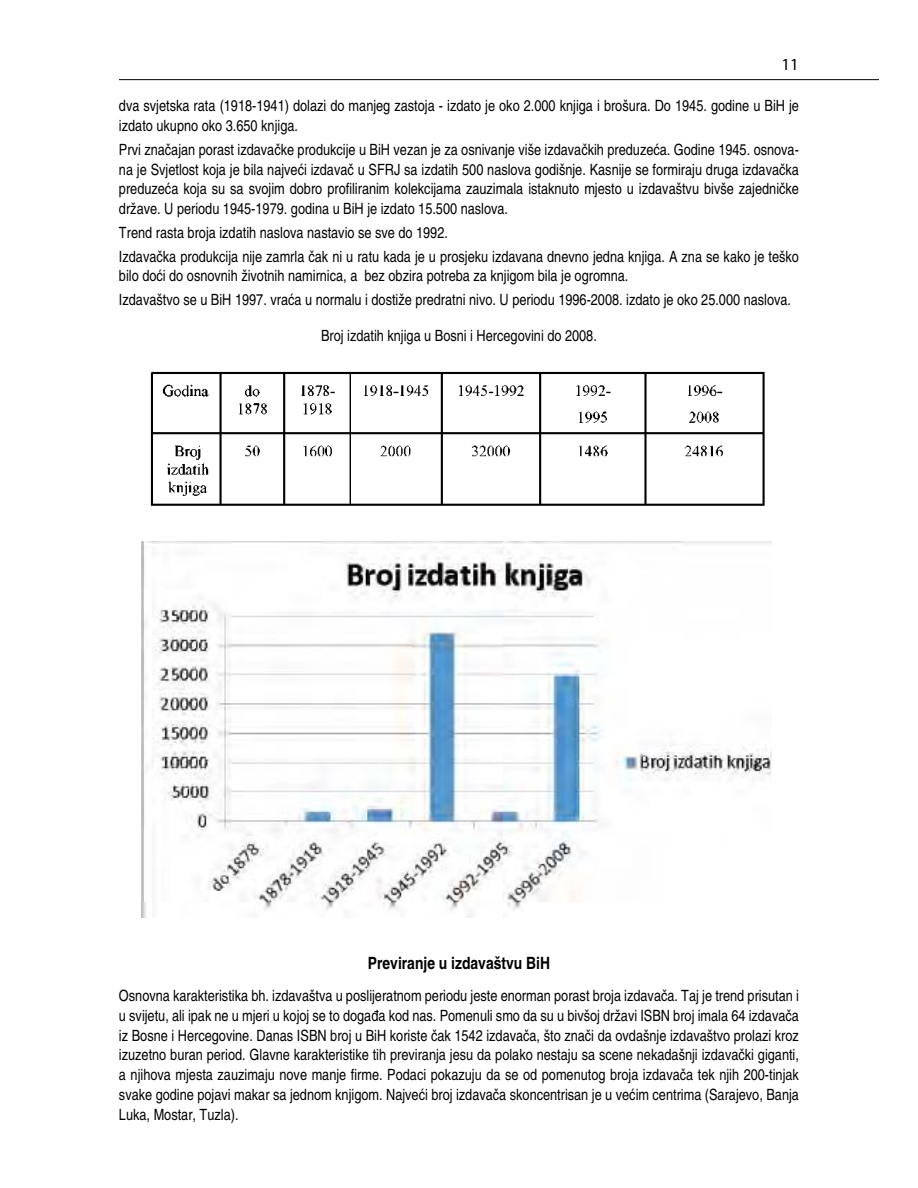
<style>
.page{position:relative;width:918px;height:1188px;background:#fff}
.page>*{position:absolute;margin:0;border:0;box-sizing:border-box;transform-origin:0 0}
.t1{font:700 condensed 16.95px "Helvetica";color:#000}
.t2{font:16.95px "Myriad Pro";color:#000}
.t3{font:condensed 15.45px/19.8px "Helvetica";color:#000}
</style>
<div class="page">
<hr style="left:119px;top:79px;width:760px;height:1px;background:#000">
<img style="left:150px;top:371px;width:615px;height:135px">
<img style="left:142px;top:541px;width:629px;height:376px">
<p class="t2" style="left:782px;top:55px;width:19px">11</p>
<p class="t3" style="left:119px;top:97px;width:681px">dva svjetska rata (1918-1941) dolazi do manjeg zastoja - izdato je oko 2.000 knjiga i brošura. Do 1945. godine u BiH je izdato ukupno oko 3.650 knjiga.</p>
<p class="t3" style="left:119px;top:141px;width:681px;text-align:justify">Prvi značajan porast izdavačke produkcije u BiH vezan je za osnivanje više izdavačkih preduzeća. Godine 1945. osnova&shy;na je Svjetlost koja je bila najveći izdavač u SFRJ sa izdatih 500 naslova godišnje. Kasnije se formiraju druga izdavačka preduzeća koja su sa svojim dobro profiliranim kolekcijama zauzimala istaknuto mjesto u izdavaštvu bivše zajedničke države. U periodu 1945-1979. godina u BiH je izdato 15.500 naslova.</p>
<p class="t3" style="left:119px;top:222px;width:681px;line-height:23.7px">Trend rasta broja izdatih naslova nastavio se sve do 1992.<br>Izdavačka produkcija nije zamrla čak ni u ratu kada je u prosjeku izdavana dnevno jedna knjiga. A zna se kako je teško</p>
<p class="t3" style="left:119px;top:266px;width:674px;line-height:23.7px">bilo doći do osnovnih životnih namirnica, a bez obzira potreba za knjigom bila je ogromna.<br>Izdavaštvo se u BiH 1997. vraća u normalu i dostiže predratni nivo. U periodu 1996-2008. izdato je oko 25.000 naslova.</p>
<p class="t3" style="left:321px;top:327px;width:277px">Broj izdatih knjiga u Bosni i Hercegovini do 2008.</p>
<p class="t1" style="left:368px;top:957px;width:184px">Previranje u izdavaštvu BiH</p>
<p class="t3" style="left:119px;top:987px;width:681px;text-align:justify">Osnovna karakteristika bh. izdavaštva u poslijeratnom periodu jeste enorman porast broja izdavača. Taj je trend prisutan i u svijetu, ali ipak ne u mjeri u kojoj se to događa kod nas. Pomenuli smo da su u bivšoj državi ISBN broj imala 64 izdavača iz Bosne i Hercegovine. Danas ISBN broj u BiH koriste čak 1542 izdavača, što znači da ovdašnje izdavaštvo prolazi kroz izuzetno buran period. Glavne karakteristike tih previranja jesu da polako nestaju sa scene nekadašnji izdavački giganti, a njihova mjesta zauzimaju nove manje firme. Podaci pokazuju da se od pomenutog broja izdavača tek njih 200-tinjak svake godine pojavi makar sa jednom knjigom. Najveći broj izdavača skoncentrisan je u većim centrima (Sarajevo, Banja Luka, Mostar, Tuzla).</p>
</div>
